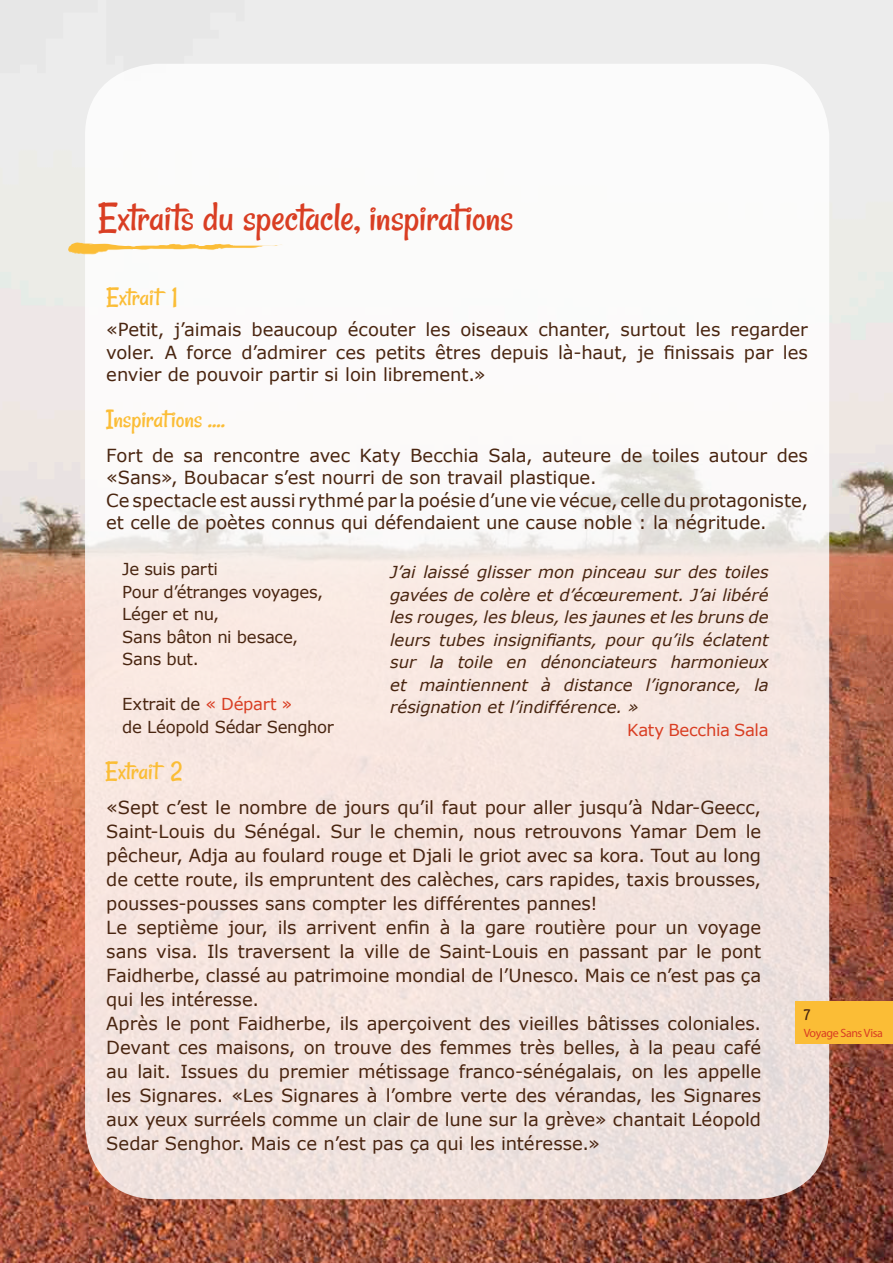
<style>
.page{position:relative;width:893px;height:1263px;background:#fff}
.page>*{position:absolute;margin:0;border:0;box-sizing:border-box;transform-origin:0 0}
.titre_1{font:42px "Rancho";letter-spacing:-.01em;color:#d93e23}
.sous_titre{font:27px "Rancho";letter-spacing:-.01em;color:#fbbd36}
.texte_principal{font:18px/24px "Verdana";letter-spacing:-.005em;color:#492510;text-align:justify}
.texte_principal-2{font:italic 16.5px/22.5px "Verdana";letter-spacing:-.005em;color:#492510;text-align:justify}
.texte_principal-3{font:16.5px "Verdana";letter-spacing:-.02em;color:#492510}
.texte_principal-4{font:16.5px "Verdana";letter-spacing:-.02em;color:#d93e23}
.t1{font:15px "Rancho";color:#492510}
.t2{font:12px "Myriad Pro";letter-spacing:-.03em;color:#d93e23}
.s1{color:#d93e23}
</style>
<div class="page">
<img style="left:0;top:0;width:893px;height:1263px">
<div style="left:85px;top:64px;width:744px;height:1135px;background:linear-gradient(to bottom,#feffff,#efdcd6);border-radius:72px"></div>
<div style="left:795px;top:1001px;width:98px;height:42px;background:#fbbd36"></div>
<svg style="left:68px;top:242px;width:216px;height:13px"></svg>
<p class="titre_1" style="left:98px;top:192px;width:417px">Extraits du spectacle, inspirations</p>
<p class="sous_titre" style="left:106px;top:281px;width:73px">Extrait 1</p>
<p class="texte_principal" style="left:106px;top:319px;width:703px;line-height:22.5px">«Petit, j’aimais beaucoup écouter les oiseaux chanter, surtout les regarder voler. A force d’admirer ces petits êtres depuis là-haut, je finissais par les envier de pouvoir partir si loin librement.»</p>
<p class="sous_titre" style="left:106px;top:403px;width:120px">Inspirations ....</p>
<p class="texte_principal" style="left:106px;top:444px;width:703px;line-height:22.5px">Fort de sa rencontre avec Katy Becchia Sala, auteure de toiles autour des «Sans», Boubacar s’est nourri de son travail plastique.</p>
<p class="texte_principal" style="left:106px;top:489px;width:703px;line-height:22.5px">Ce spectacle est aussi rythmé par la poésie d’une vie vécue, celle du protagoniste, et celle de poètes connus qui défendaient une cause noble : la négritude.</p>
<p class="texte_principal-3" style="left:122px;top:559px;width:97px">Je suis parti</p>
<p class="texte_principal-3" style="left:122px;top:581px;width:202px">Pour d’étranges voyages,</p>
<p class="texte_principal-3" style="left:122px;top:604px;width:99px">Léger et nu,</p>
<p class="texte_principal-3" style="left:122px;top:626px;width:177px">Sans bâton ni besace,</p>
<p class="texte_principal-3" style="left:122px;top:649px;width:78px">Sans but.</p>
<p class="texte_principal-3" style="left:122px;top:694px;width:172px">Extrait de <span class="s1">« Départ »</span></p>
<p class="texte_principal-3" style="left:122px;top:716px;width:213px">de Léopold Sédar Senghor</p>
<p class="sous_titre" style="left:105px;top:755px;width:79px">Extrait 2</p>
<p class="texte_principal-2" style="left:390px;top:561px;width:380px">J’ai laissé glisser mon pinceau sur des toiles gavées de colère et d’écœurement. J’ai libéré les rouges, les bleus, les jaunes et les bruns de leurs tubes insignifiants, pour qu’ils éclatent sur la toile en dénonciateurs harmonieux et maintiennent à distance l’ignorance, la résignation et l’indifférence. »</p>
<p class="texte_principal-4" style="left:627px;top:719px;width:143px">Katy Becchia Sala</p>
<p class="texte_principal" style="left:106px;top:795px;width:656px">«Sept c’est le nombre de jours qu’il faut pour aller jusqu’à Ndar-Geecc, Saint-Louis du Sénégal. Sur le chemin, nous retrouvons Yamar Dem le pêcheur, Adja au foulard rouge et Djali le griot avec sa kora. Tout au long de cette route, ils empruntent des calèches, cars rapides, taxis brousses, pousses-pousses sans compter les différentes pannes!</p>
<p class="texte_principal" style="left:106px;top:915px;width:656px">Le septième jour, ils arrivent enfin à la gare routière pour un voyage sans visa. Ils traversent la ville de Saint-Louis en passant par le pont Faidherbe, classé au patrimoine mondial de l’Unesco. Mais ce n’est pas ça qui les intéresse.</p>
<p class="texte_principal" style="left:106px;top:1011px;width:656px">Après le pont Faidherbe, ils aperçoivent des vieilles bâtisses coloniales.<br>Devant ces maisons, on trouve des femmes très belles, à la peau café au lait. Issues du premier métissage franco-sénégalais, on les appelle les Signares. «Les Signares à l’ombre verte des vérandas, les Signares aux yeux surréels comme un clair de lune sur la grève» chantait Léopold Sedar Senghor. Mais ce n’est pas ça qui les intéresse.»</p>
<p class="t1" style="left:804px;top:1005px;width:8px">7</p>
<p class="t2" style="left:804px;top:1025px;width:81px">Voyage Sans Visa</p>
</div>
